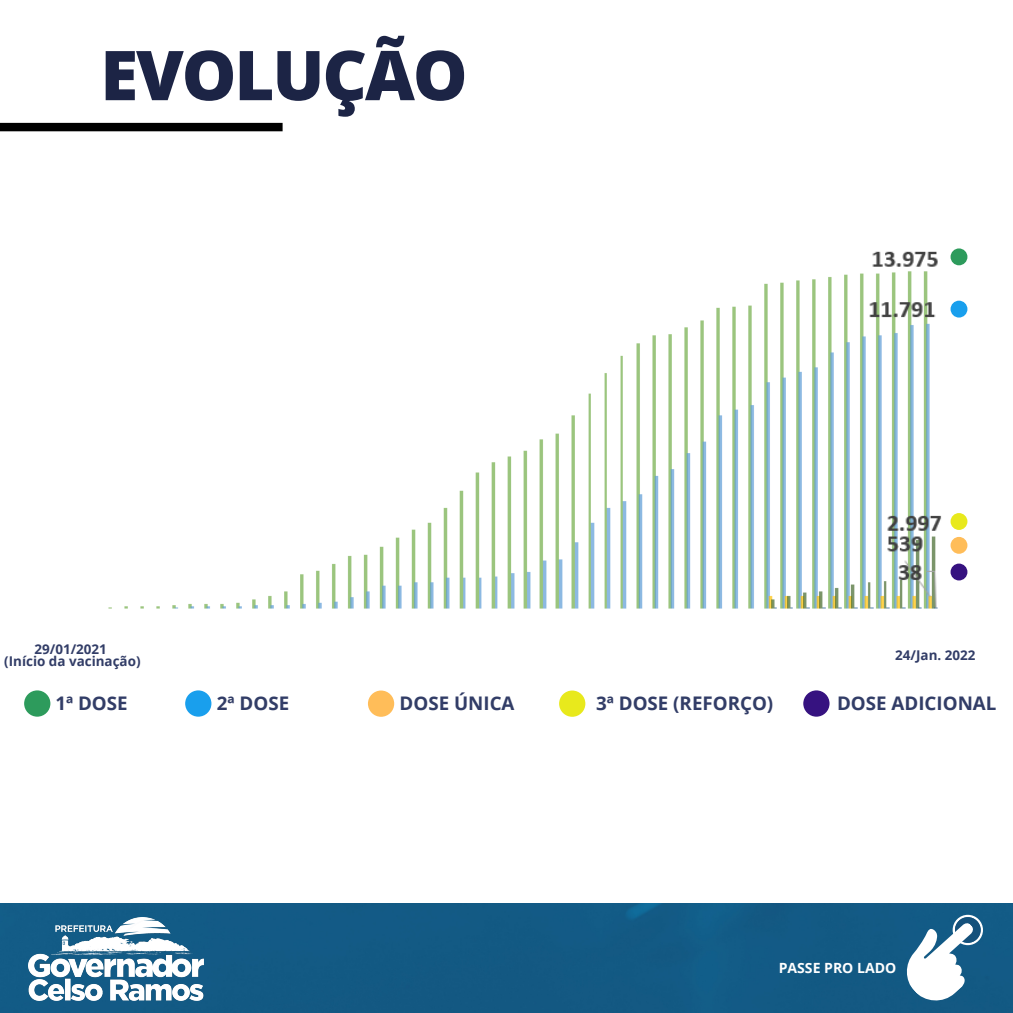
<style>
.page{position:relative;width:1013px;height:1013px;background:#fff}
.page>*{position:absolute;margin:0;border:0;box-sizing:border-box;transform-origin:0 0}
.t1{font:800 68.75px "Open Sans";letter-spacing:-.03em;color:#1c2445}
.t2{font:700 18.75px "Open Sans";color:#323d67}
.t3{font:700 14px "Open Sans";color:#fff}
.t4{font:700 13.38px "Open Sans";color:#323d67}
</style>
<div class="page">
<div style="left:24px;top:690px;width:26px;height:26px;background:#2d9b5c;border-radius:50%"></div>
<div style="left:185px;top:690px;width:26px;height:26px;background:#199fed;border-radius:50%"></div>
<div style="left:0;top:123px;width:282px;height:8px;background:#000"></div>
<div style="left:368px;top:690px;width:26px;height:26px;background:#ffbd59;border-radius:50%"></div>
<div style="left:559px;top:690px;width:26px;height:26px;background:#e8e91c;border-radius:50%"></div>
<div style="left:803px;top:690px;width:26px;height:26px;background:#361280;border-radius:50%"></div>
<div style="left:950px;top:248px;width:17px;height:17px;background:#2d9b5c;border-radius:50%"></div>
<div style="left:950px;top:301px;width:17px;height:16px;background:#199fed;border-radius:50%"></div>
<div style="left:950px;top:537px;width:17px;height:17px;background:#ffbd59;border-radius:50%"></div>
<div style="left:950px;top:513px;width:17px;height:17px;background:#e8e91c;border-radius:50%"></div>
<div style="left:950px;top:563px;width:17px;height:17px;background:#361280;border-radius:50%"></div>
<div style="left:0;top:903px;width:1012px;height:109px;background:#135a84"></div>
<svg style="left:889px;top:905px;width:108px;height:107px"></svg>
<img style="left:28px;top:917px;width:176px;height:83px">
<img style="left:108px;top:251px;width:834px;height:358px">
<p class="t1" style="left:100px;top:27px;width:369px">EVOLUÇÃO</p>
<p class="t4" style="left:34px;top:639px;width:74px">29/01/2021</p>
<p class="t4" style="left:4px;top:651px;width:138px">(Início da vacinação)</p>
<p class="t4" style="left:895px;top:645px;width:82px">24/Jan. 2022</p>
<p class="t2" style="left:399px;top:690px;width:116px">DOSE ÚNICA</p>
<p class="t2" style="left:596px;top:690px;width:179px">3ª DOSE (REFORÇO)</p>
<p class="t2" style="left:837px;top:690px;width:161px">DOSE ADICIONAL</p>
<p class="t2" style="left:55px;top:690px;width:74px">1ª DOSE</p>
<p class="t2" style="left:217px;top:690px;width:74px">2ª DOSE</p>
<p class="t3" style="left:778px;top:958px;width:119px">PASSE PRO LADO</p>
</div>
